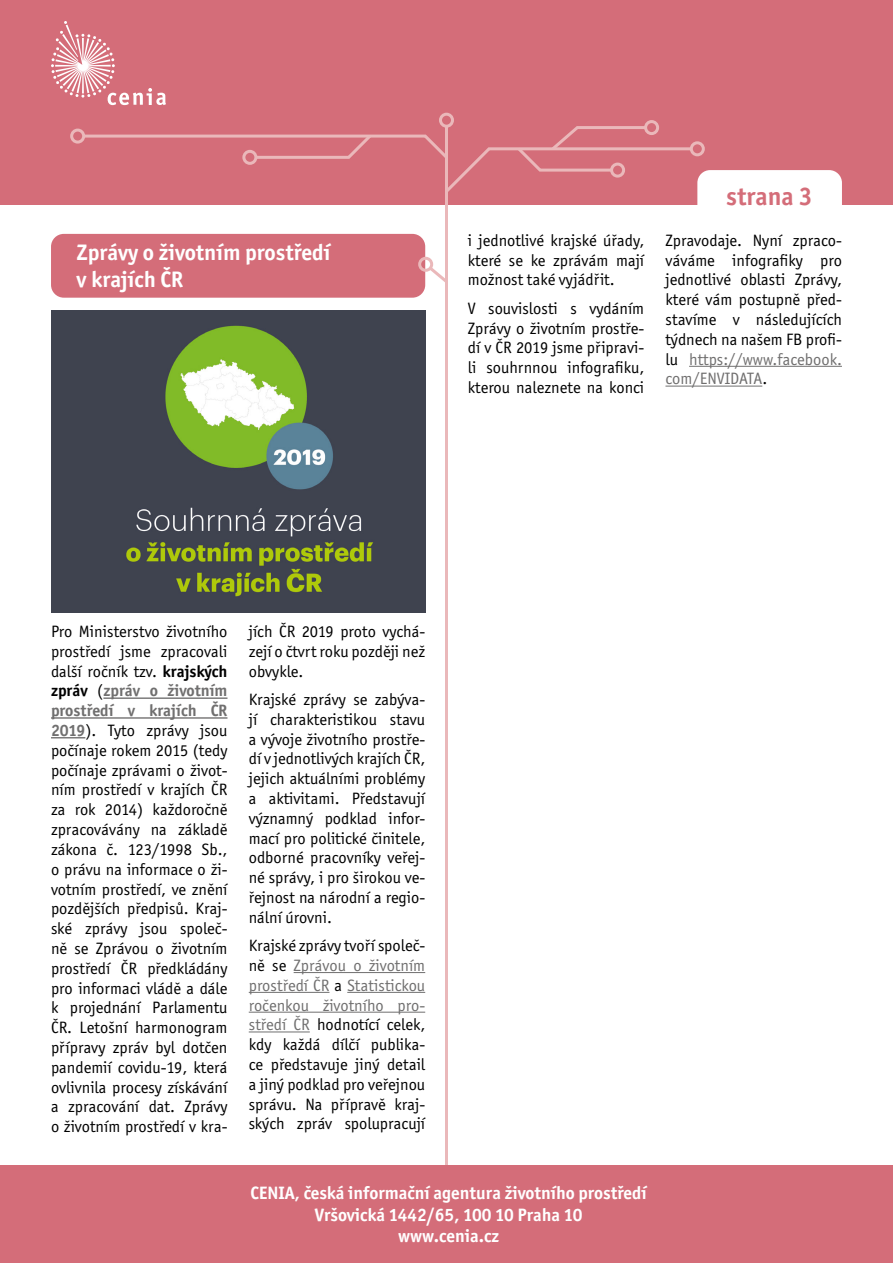
<style>
.page{position:relative;width:893px;height:1263px;background:#fff}
.page>*{position:absolute;margin:0;border:0;box-sizing:border-box;transform-origin:0 0}
.t1{font:700 25.5px "Officina Sans Itc TOT";color:#d46d79}
.t2{font:700 22.5px/27px "Officina Sans Itc TOT";color:#fff}
.t3{font:700 18px/21.6px "Officina Sans Itc TOT";color:#fff;text-align:center}
.t4{font:16.5px/19.8px "Officina Sans Itc TOT";color:#000;text-align:justify}
.s1{color:#706f6f}
.s2{font-weight:700}
.s3{font-weight:700;color:#706f6f}
</style>
<div class="page">
<hr style="left:689px;top:366px;width:153px;height:1px;background:#706f6f">
<hr style="left:665px;top:386px;width:97px;height:1px;background:#706f6f">
<div style="left:0;top:0;width:893px;height:204px;background:#d46d79"></div>
<svg style="left:51px;top:21px;width:115px;height:84px"></svg>
<div style="left:644px;top:120px;width:15px;height:15px;border:3px solid #eab8ba;border-radius:50%"></div>
<hr style="left:445px;top:126px;width:3px;height:1137px;background:#eab8ba">
<div style="left:439px;top:113px;width:15px;height:15px;border:3px solid #eab8ba;border-radius:50%"></div>
<svg style="left:81px;top:125px;width:761px;height:80px"></svg>
<div style="left:70px;top:129px;width:15px;height:15px;border:3px solid #eab8ba;border-radius:50%"></div>
<div style="left:0;top:1165px;width:893px;height:98px;background:#d46d79"></div>
<img style="left:51px;top:310px;width:374px;height:302px">
<div style="left:51px;top:234px;width:374px;height:64px;background:#d46d79;border-radius:13px"></div>
<hr style="left:103px;top:697px;width:124px;height:2px;background:#706f6f">
<hr style="left:51px;top:717px;width:176px;height:2px;background:#706f6f">
<hr style="left:51px;top:737px;width:34px;height:1px;background:#706f6f">
<hr style="left:294px;top:972px;width:131px;height:1px;background:#706f6f">
<hr style="left:249px;top:992px;width:80px;height:1px;background:#706f6f">
<hr style="left:347px;top:992px;width:78px;height:1px;background:#706f6f">
<hr style="left:249px;top:1012px;width:176px;height:1px;background:#706f6f">
<hr style="left:249px;top:1031px;width:61px;height:1px;background:#706f6f">
<svg style="left:428px;top:264px;width:17px;height:18px"></svg>
<div style="left:418px;top:257px;width:15px;height:15px;border:3px solid #eab8ba;border-radius:50%"></div>
<h2 class="t2" style="left:77px;top:239px;width:256px">Zprávy o životním prostředí v krajích ČR</h2>
<p class="t4" style="left:468px;top:230px;width:178px">i jednotlivé krajské úřady, které se ke zprávám mají možnost také vyjádřit.</p>
<p class="t4" style="left:468px;top:298px;width:178px">V souvislosti s vydáním Zprávy o životním prostře&shy;dí v ČR 2019 jsme připravi&shy;li souhrnnou infografiku, kterou naleznete na konci</p>
<h1 class="t1" style="left:726px;top:180px;width:88px">strana 3</h1>
<p class="t4" style="left:665px;top:230px;width:178px">Zpravodaje. Nyní zpraco&shy;váváme infografiky pro jednotlivé oblasti Zprávy, které vám postupně před&shy;stavíme v následujících týdnech na našem FB profi&shy;lu <span class="s1">https://www.facebook. com/ENVIDATA</span>.</p>
<p class="t4" style="left:51px;top:622px;width:178px">Pro Ministerstvo životního prostředí jsme zpracovali další ročník tzv. <span class="s2">krajských zpráv</span> (<span class="s3">zpráv o životním prostředí v krajích ČR 2019</span>). Tyto zprávy jsou počínaje rokem 2015 (tedy počínaje zprávami o život&shy;ním prostředí v krajích ČR za rok 2014) každoročně zpracovávány na základě zákona č. 123/1998 Sb., o právu na informace o ži&shy;votním prostředí, ve znění pozdějších předpisů. Kraj&shy;ské zprávy jsou společ&shy;ně se Zprávou o životním prostředí ČR předkládány pro informaci vládě a dále k projednání Parlamentu ČR. Letošní harmonogram přípravy zpráv byl dotčen pandemií covidu-19, která ovlivnila procesy získávání a zpracování dat. Zprávy o životním prostředí v kra-</p>
<p class="t4" style="left:249px;top:622px;width:178px">jích ČR 2019 proto vychá&shy;zejí o čtvrt roku později než obvykle.</p>
<p class="t4" style="left:249px;top:690px;width:178px">Krajské zprávy se zabýva&shy;jí charakteristikou stavu a vývoje životního prostře&shy;dí v jednotlivých krajích ČR, jejich aktuálními problémy a aktivitami. Představují významný podklad infor&shy;mací pro politické činitele, odborné pracovníky veřej&shy;né správy, i pro širokou ve&shy;řejnost na národní a regio&shy;nální úrovni.</p>
<p class="t4" style="left:249px;top:936px;width:178px">Krajské zprávy tvoří společ&shy;ně se <span class="s1">Zprávou o životním prostředí ČR</span> a <span class="s1">Statistickou ročenkou životního pro&shy;středí ČR</span> hodnotící celek, kdy každá dílčí publika&shy;ce představuje jiný detail a jiný podklad pro veřejnou správu. Na přípravě kraj&shy;ských zpráv spolupracují</p>
<p class="t3" style="left:250px;top:1182px;width:398px">CENIA, česká informační agentura životního prostředí<br>Vršovická 1442/65, 100 10 Praha 10<br>www.cenia.cz</p>
</div>
